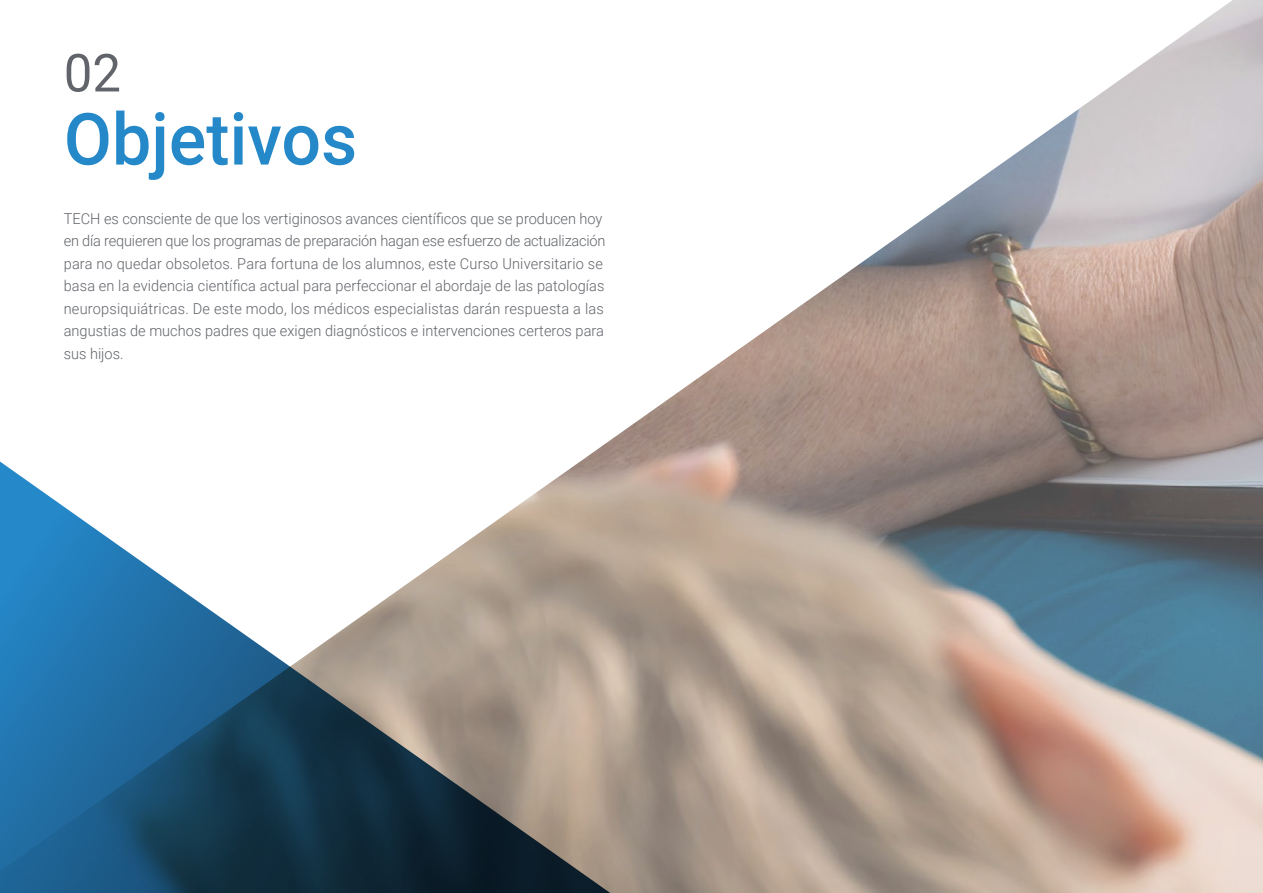
<style>
.page{position:relative;width:1263px;height:893px;background:#fff}
.page>*{position:absolute;margin:0;border:0;box-sizing:border-box;transform-origin:0 0}
.t1{font:500 72px "Roboto";color:#2488c9}
.t2{font:52.5px "Roboto";color:#61646a}
.t3{font:300 15px/22.5px "Roboto";letter-spacing:.005em;color:#61646a}
</style>
<div class="page">
<img style="left:602px;top:0;width:661px;height:893px">
<svg style="left:0;top:446px;width:640px;height:447px"></svg>
<h2 class="t2" style="left:64px;top:36px;width:59px">02</h2>
<h1 class="t1" style="left:64px;top:89px;width:295px">Objetivos</h1>
<p class="t3" style="left:64px;top:207px;width:543px">TECH es consciente de que los vertiginosos avances científicos que se producen hoy en día requieren que los programas de preparación hagan ese esfuerzo de actualización para no quedar obsoletos. Para fortuna de los alumnos, este Curso Universitario se basa en la evidencia científica actual para perfeccionar el abordaje de las patologías neuropsiquiátricas. De este modo, los médicos especialistas darán respuesta a las angustias de muchos padres que exigen diagnósticos e intervenciones certeros para sus hijos.</p>
</div>
